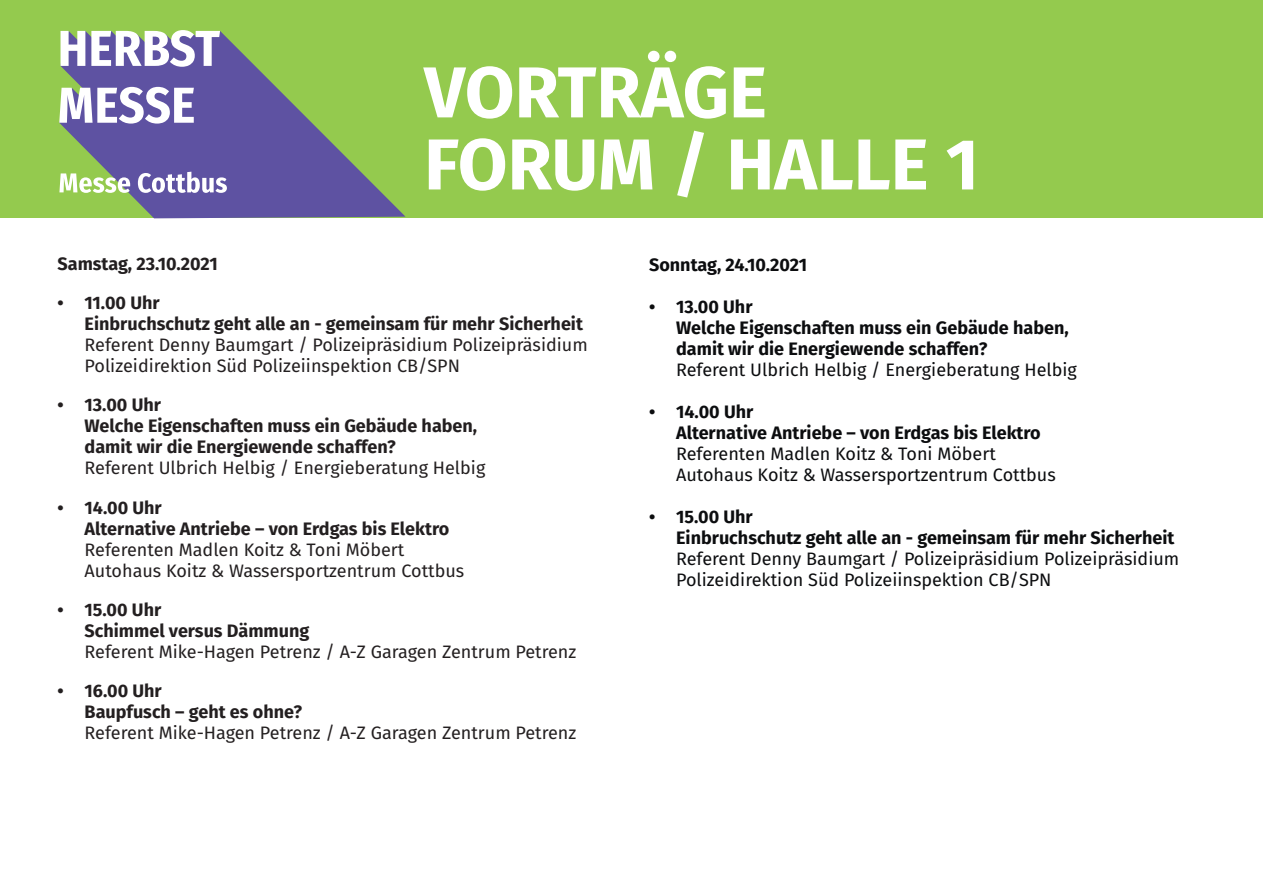
<style>
.page{position:relative;width:1263px;height:894px;background:#fff}
.page>*{position:absolute;margin:0;border:0;box-sizing:border-box;transform-origin:0 0}
.t1{font:700 72px/72px "Fira Sans";color:#fff}
.t2{font:18px/21px "Fira Sans";color:#231f20}
.t3{font:700 18px/21px "Fira Sans";color:#231f20}
.t4{font:18px/21px "Fira Sans";color:#0c0d0f}
.t5{font:700 18px/21px "Fira Sans";color:#0c0d0f}
</style>
<div class="page">
<div style="left:0;top:0;width:1263px;height:217px;background:#94ca4e"></div>
<svg style="left:59px;top:31px;width:346px;height:187px;fill:#5e52a2"></svg>
<svg style="left:61px;top:31px;width:24px;height:35px"></svg>
<svg style="left:91px;top:30px;width:129px;height:37px;background:#b8b7d0"></svg>
<svg style="left:59px;top:87px;width:135px;height:36px;background:#b9b5d4"></svg>
<svg style="left:59px;top:173px;width:71px;height:20px"></svg>
<svg style="left:138px;top:172px;width:89px;height:21px;background:#a7a0cc"></svg>
<h1 class="t1" style="left:424px;top:57px;width:556px">VORTRÄGE<br>FORUM / HALLE 1</h1>
<p class="t3" style="left:58px;top:253px;width:162px">Samstag, 23.10.2021</p>
<p class="t3" style="left:85px;top:292px;width:500px;text-indent:-27px">• 11.00 Uhr<br>Einbruchschutz geht alle an - gemeinsam für mehr Sicherheit</p>
<p class="t2" style="left:85px;top:334px;width:505px">Referent Denny Baumgart / Polizeipräsidium Polizeipräsidium<br>Polizeidirektion Süd Polizeiinspektion CB/SPN</p>
<p class="t3" style="left:85px;top:394px;width:394px;text-indent:-27px">• 13.00 Uhr<br>Welche Eigenschaften muss ein Gebäude haben, damit wir die Energiewende schaffen?</p>
<p class="t2" style="left:85px;top:457px;width:402px">Referent Ulbrich Helbig / Energieberatung Helbig</p>
<p class="t3" style="left:85px;top:496px;width:366px;text-indent:-27px">• 14.00 Uhr<br>Alternative Antriebe – von Erdgas bis Elektro</p>
<p class="t2" style="left:85px;top:538px;width:381px">Referenten Madlen Koitz &amp; Toni Möbert<br>Autohaus Koitz &amp; Wassersportzentrum Cottbus</p>
<p class="t3" style="left:85px;top:598px;width:226px;text-indent:-27px">• 15.00 Uhr<br>Schimmel versus Dämmung</p>
<p class="t2" style="left:85px;top:640px;width:493px">Referent Mike-Hagen Petrenz / A-Z Garagen Zentrum Petrenz</p>
<p class="t3" style="left:85px;top:679px;width:219px;text-indent:-27px">• 16.00 Uhr<br>Baupfusch – geht es ohne?</p>
<p class="t2" style="left:85px;top:721px;width:493px">Referent Mike-Hagen Petrenz / A-Z Garagen Zentrum Petrenz</p>
<p class="t5" style="left:649px;top:254px;width:160px">Sonntag, 24.10.2021</p>
<p class="t5" style="left:676px;top:296px;width:394px;text-indent:-27px">• 13.00 Uhr<br>Welche Eigenschaften muss ein Gebäude haben, damit wir die Energiewende schaffen?</p>
<p class="t4" style="left:676px;top:359px;width:402px">Referent Ulbrich Helbig / Energieberatung Helbig</p>
<p class="t5" style="left:676px;top:401px;width:366px;text-indent:-27px">• 14.00 Uhr<br>Alternative Antriebe – von Erdgas bis Elektro</p>
<p class="t4" style="left:676px;top:443px;width:381px">Referenten Madlen Koitz &amp; Toni Möbert<br>Autohaus Koitz &amp; Wassersportzentrum Cottbus</p>
<p class="t5" style="left:676px;top:506px;width:500px;text-indent:-27px">• 15.00 Uhr<br>Einbruchschutz geht alle an - gemeinsam für mehr Sicherheit</p>
<p class="t4" style="left:676px;top:548px;width:505px">Referent Denny Baumgart / Polizeipräsidium Polizeipräsidium<br>Polizeidirektion Süd Polizeiinspektion CB/SPN</p>
</div>
